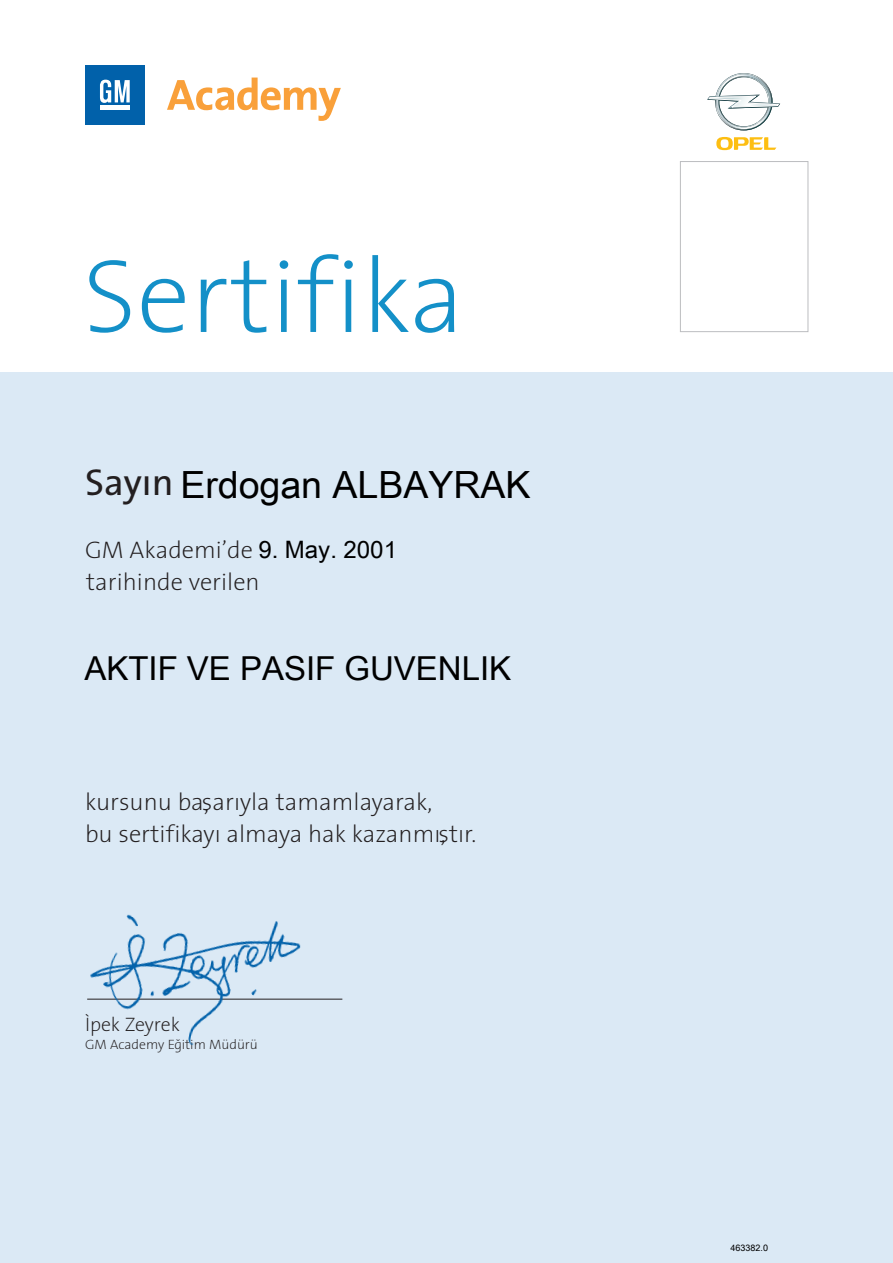
<style>
.page{position:relative;width:893px;height:1263px;background:#fff}
.page>*{position:absolute;margin:0;border:0;box-sizing:border-box;transform-origin:0 0}
.t1{font:300 105px "GM Sans";color:#1490c8}
.t2{font:37.5px "Arial Unicode MS";color:#000}
.t3{font:37.5px "GM Sans";color:#231f20}
.t4{font:33px "Arial Unicode MS";color:#000}
.t5{font:300 24px/30.8px "GM Sans";color:#231f20}
.t6{font:300 19.5px "GM Sans";color:#231f20}
.t7{font:300 13.5px "GM Sans";color:#231f20}
.t8{font:9px "Arial Unicode MS";color:#000}
.s1{font-family:"Arial Unicode MS";font-weight:400;color:#000}
</style>
<div class="page">
<div style="left:0;top:372px;width:893px;height:891px;background:#dbe9f5"></div>
<div style="left:85px;top:65px;width:60px;height:60px;background:#0161aa"></div>
<div style="left:100px;top:105px;width:30px;height:5px;background:#fff"></div>
<svg style="left:100px;top:80px;width:30px;height:23px"></svg>
<svg style="left:167px;top:78px;width:174px;height:43px"></svg>
<svg style="left:716px;top:137px;width:60px;height:13px"></svg>
<svg style="left:707px;top:73px;width:73px;height:57px"></svg>
<div style="left:680px;top:161px;width:128px;height:171px;border:1px solid #bcbdc0"></div>
<hr style="left:87px;top:999px;width:255px;height:1px;background:#231f20">
<img style="left:87px;top:914px;width:242px;height:131px">
<h1 class="t1" style="left:83px;top:257px;width:383px">Sertifika</h1>
<h2 class="t3" style="left:85px;top:468px;width:90px">Sayın</h2>
<p class="t5" style="left:85px;top:536px;width:313px;line-height:32px">GM Akademi’de <span class="s1">9. May. 2001 </span>tarihinde verilen</p>
<h2 class="t2" style="left:180px;top:470px;width:351px">Erdogan ALBAYRAK</h2>
<h3 class="t4" style="left:84px;top:656px;width:428px">AKTIF VE PASIF GUVENLIK</h3>
<p class="t5" style="left:85px;top:789px;width:349px">kursunu basarıyla tamamlayarak,</p>
<p class="t5" style="left:85px;top:790px;width:393px;text-indent:119px">‚<br>bu sertifikayı almaya hak kazanmıstır.</p>
<p class="t5" style="left:440px;top:821px;width:7px">‚</p>
<p class="t6" style="left:85px;top:1017px;width:96px">Ìpek Zeyrek</p>
<p class="t7" style="left:85px;top:1039px;width:174px">GM Academy Eˇgitim Müdürü</p>
<p class="t8" style="left:730px;top:1244px;width:39px">463382.0</p>
</div>
